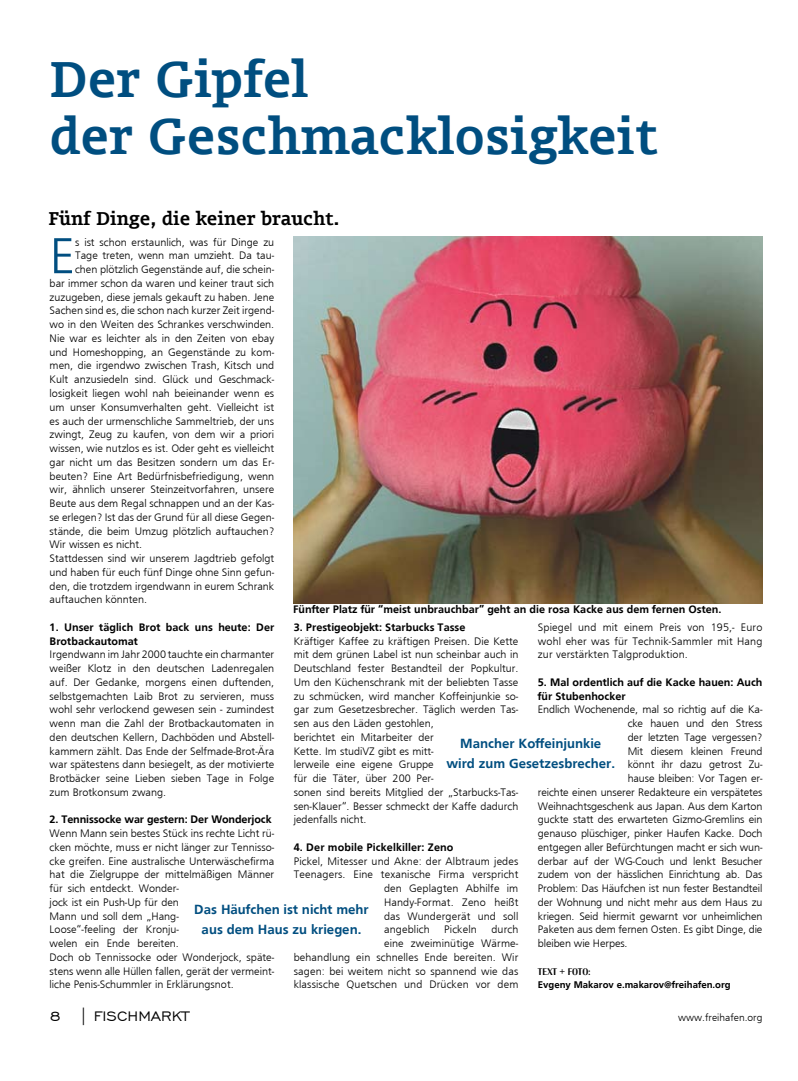
<style>
.page{position:relative;width:798px;height:1081px;background:#fff}
.page>*{position:absolute;margin:0;border:0;box-sizing:border-box;transform-origin:0 0}
.t1{font:300 52.5px "Frugal Sans";color:#004e80}
.t2{font:700 47.5px/57px "Union";color:#004e80}
.t3{font:700 17.5px "Union";color:#000}
.t4{font:17.5px "Engravers Gothic BT";color:#000}
.t5{font:700 13.75px/20px "Frugal Sans";color:#004e80;text-align:center}
.t6{font:300 11.25px/13.8px "Frugal Sans";color:#000;text-align:justify}
.t7{font:700 11.25px/13.8px "Frugal Sans";color:#000}
.t8{font:300 10.62px "Frugal Sans";color:#000}
.t9{font:700 10px "Frugal Sans";color:#000}
.t10{font:10px "Britannic Medium BOLD";color:#000}
</style>
<div class="page">
<img style="left:294px;top:236px;width:468px;height:368px">
<h2 class="t2" style="left:50px;top:50px;width:609px">Der Gipfel<br>der Geschmacklosigkeit</h2>
<h3 class="t3" style="left:49px;top:207px;width:292px">Fünf Dinge, die keiner braucht.</h3>
<h1 class="t1" style="left:50px;top:226px;width:27px">E</h1>
<p class="t6" style="left:75px;top:235px;width:200px">s ist schon erstaunlich, was für Dinge zu</p>
<p class="t6" style="left:75px;top:249px;width:200px">Tage treten, wenn man umzieht. Da tau-</p>
<p class="t6" style="left:75px;top:262px;width:200px">chen plötzlich Gegenstände auf, die schein-</p>
<p class="t6" style="left:50px;top:276px;width:226px">bar immer schon da waren und keiner traut sich</p>
<p class="t6" style="left:50px;top:290px;width:226px">zuzugeben, diese jemals gekauft zu haben. Jene</p>
<p class="t6" style="left:50px;top:304px;width:226px">Sachen sind es, die schon nach kurzer Zeit irgend-</p>
<p class="t6" style="left:50px;top:317px;width:226px">wo in den Weiten des Schrankes verschwinden.</p>
<p class="t6" style="left:50px;top:331px;width:226px">Nie war es leichter als in den Zeiten von ebay</p>
<p class="t6" style="left:50px;top:345px;width:226px">und Homeshopping, an Gegenstände zu kom-</p>
<p class="t6" style="left:50px;top:359px;width:226px">men, die irgendwo zwischen Trash, Kitsch und</p>
<p class="t6" style="left:50px;top:372px;width:226px">Kult anzusiedeln sind. Glück und Geschmack-</p>
<p class="t6" style="left:50px;top:386px;width:226px">losigkeit liegen wohl nah beieinander wenn es</p>
<p class="t6" style="left:50px;top:400px;width:226px">um unser Konsumverhalten geht. Vielleicht ist</p>
<p class="t6" style="left:50px;top:414px;width:226px">es auch der urmenschliche Sammeltrieb, der uns</p>
<p class="t6" style="left:50px;top:427px;width:226px">zwingt, Zeug zu kaufen, von dem wir a priori</p>
<p class="t6" style="left:50px;top:441px;width:226px">wissen, wie nutzlos es ist. Oder geht es vielleicht</p>
<p class="t6" style="left:50px;top:455px;width:226px">gar nicht um das Besitzen sondern um das Er-</p>
<p class="t6" style="left:50px;top:469px;width:226px">beuten? Eine Art Bedürfnisbefriedigung, wenn</p>
<p class="t6" style="left:50px;top:482px;width:226px">wir, ähnlich unserer Steinzeitvorfahren, unsere</p>
<p class="t6" style="left:50px;top:496px;width:226px">Beute aus dem Regal schnappen und an der Kas-</p>
<p class="t6" style="left:50px;top:510px;width:226px">se erlegen? Ist das der Grund für all diese Gegen-</p>
<p class="t6" style="left:50px;top:524px;width:226px">stände, die beim Umzug plötzlich auftauchen?</p>
<p class="t6" style="left:50px;top:537px;width:94px">Wir wissen es nicht.</p>
<p class="t6" style="left:50px;top:551px;width:226px">Stattdessen sind wir unserem Jagdtrieb gefolgt</p>
<p class="t6" style="left:50px;top:565px;width:226px">und haben für euch fünf Dinge ohne Sinn gefun-</p>
<p class="t6" style="left:50px;top:579px;width:226px">den, die trotzdem irgendwann in eurem Schrank</p>
<p class="t6" style="left:50px;top:592px;width:99px">auftauchen könnten.</p>
<p class="t7" style="left:50px;top:620px;width:226px">1. Unser täglich Brot back uns heute: Der<br>Brotbackautomat</p>
<p class="t6" style="left:50px;top:647px;width:226px">Irgendwann im Jahr 2000 tauchte ein charmanter weißer Klotz in den deutschen Ladenregalen auf. Der Gedanke, morgens einen duftenden, selbstgemachten Laib Brot zu servieren, muss wohl sehr verlockend gewesen sein - zumindest wenn man die Zahl der Brotbackautomaten in den deutschen Kellern, Dachböden und Abstell&shy;kammern zählt. Das Ende der Selfmade-Brot-Ära war spätestens dann besiegelt, as der motivierte Brotbäcker seine Lieben sieben Tage in Folge zum Brotkonsum zwang.</p>
<p class="t7" style="left:50px;top:812px;width:223px">2. Tennissocke war gestern: Der Wonderjock</p>
<p class="t6" style="left:50px;top:826px;width:226px;text-align:left">Wenn Mann sein bestes Stück ins rechte Licht rü&shy;cken möchte, muss er nicht länger zur Tennisso&shy;cke greifen. Eine australische Unterwäschefirma hat die Zielgruppe der mittelmäßigen Männer für sich entdeckt. Wonder-<br>jock ist ein Push-Up für den<br>Mann und soll dem „Hang-<br>Loose“-feeling der Kronju-<br>welen ein Ende bereiten.<br>Doch ob Tennissocke oder Wonderjock, späte&shy;stens wenn alle Hüllen fallen, gerät der vermeint&shy;liche Penis-Schummler in Erklärungsnot.</p>
<p class="t7" style="left:293px;top:603px;width:430px">Fünfter Platz für “meist unbrauchbar” geht an die rosa Kacke aus dem fernen Osten.</p>
<p class="t7" style="left:294px;top:620px;width:173px">3. Prestigeobjekt: Starbucks Tasse</p>
<p class="t6" style="left:294px;top:634px;width:226px;text-align:left">Kräftiger Kaffee zu kräftigen Preisen. Die Kette mit dem grünen Label ist nun scheinbar auch in Deutschland fester Bestandteil der Popkultur.<br>Um den Küchenschrank mit der beliebten Tasse zu schmücken, wird mancher Koffeinjunkie so&shy;gar zum Gesetzesbrecher. Täglich werden Tas&shy;sen aus den Läden gestohlen,<br>berichtet ein Mitarbeiter der<br>Kette. Im studiVZ gibt es mitt-<br>lerweile eine eigene Gruppe<br>für die Täter, über 200 Per-<br>sonen sind bereits Mitglied der „Starbucks-Tas&shy;sen-Klauer“. Besser schmeckt der Kaffe dadurch jedenfalls nicht.</p>
<p class="t7" style="left:294px;top:840px;width:161px">4. Der mobile Pickelkiller: Zeno</p>
<p class="t6" style="left:294px;top:854px;width:226px">Pickel, Mitesser und Akne: der Albtraum jedes</p>
<p class="t6" style="left:294px;top:867px;width:226px">Teenagers. Eine texanische Firma verspricht</p>
<p class="t6" style="left:384px;top:881px;width:136px">den Geplagten Abhilfe im</p>
<p class="t6" style="left:384px;top:895px;width:136px">Handy-Format. Zeno heißt</p>
<p class="t6" style="left:384px;top:909px;width:136px">das Wundergerät und soll</p>
<p class="t6" style="left:384px;top:922px;width:47px">angeblich</p>
<p class="t6" style="left:444px;top:922px;width:34px">Pickeln</p>
<p class="t6" style="left:537px;top:620px;width:226px">Spiegel und mit einem Preis von 195,- Euro wohl eher was für Technik-Sammler mit Hang zur verstärkten Talgproduktion.</p>
<p class="t7" style="left:537px;top:675px;width:226px">5. Mal ordentlich auf die Kacke hauen: Auch für Stubenhocker</p>
<p class="t6" style="left:537px;top:702px;width:226px">Endlich Wochenende, mal so richtig auf die Ka-</p>
<p class="t6" style="left:627px;top:716px;width:136px">cke hauen und den Stress</p>
<p class="t6" style="left:627px;top:730px;width:136px">der letzten Tage vergessen?</p>
<p class="t6" style="left:627px;top:744px;width:136px">Mit diesem kleinen Freund</p>
<p class="t6" style="left:627px;top:757px;width:136px">könnt ihr dazu getrost Zu-</p>
<p class="t6" style="left:627px;top:771px;width:136px">hause bleiben: Vor Tagen er-</p>
<p class="t6" style="left:537px;top:785px;width:226px">reichte einen unserer Redakteure ein verspätetes</p>
<p class="t6" style="left:537px;top:799px;width:226px">Weihnachtsgeschenk aus Japan. Aus dem Karton</p>
<p class="t6" style="left:537px;top:812px;width:226px">guckte statt des erwarteten Gizmo-Gremlins ein</p>
<p class="t6" style="left:537px;top:826px;width:226px">genauso plüschiger, pinker Haufen Kacke. Doch</p>
<p class="t6" style="left:537px;top:840px;width:226px">entgegen aller Befürchtungen macht er sich wun-</p>
<p class="t6" style="left:537px;top:854px;width:226px">derbar auf der WG-Couch und lenkt Besucher</p>
<p class="t6" style="left:537px;top:867px;width:226px">zudem von der hässlichen Einrichtung ab. Das</p>
<p class="t6" style="left:537px;top:881px;width:226px">Problem: Das Häufchen ist nun fester Bestandteil</p>
<p class="t6" style="left:537px;top:895px;width:226px">der Wohnung und nicht mehr aus dem Haus zu</p>
<p class="t6" style="left:537px;top:909px;width:226px">kriegen. Seid hiermit gewarnt vor unheimlichen</p>
<p class="t6" style="left:537px;top:922px;width:226px">Paketen aus dem fernen Osten. Es gibt Dinge, die</p>
<p class="t6" style="left:537px;top:936px;width:91px">bleiben wie Herpes.</p>
<p class="t5" style="left:446px;top:733px;width:170px">Mancher Koffeinjunkie wird zum Gesetzesbrecher.</p>
<p class="t5" style="left:194px;top:899px;width:176px">Das Häufchen ist nicht mehr aus dem Haus zu kriegen.</p>
<p class="t6" style="left:294px;top:922px;width:226px;text-align:right">durch<br>eine zweiminütige Wärme-<br>behandlung ein schnelles Ende bereiten. Wir sagen: bei weitem nicht so spannend wie das klassische Quetschen und Drücken vor dem</p>
<p class="t10" style="left:537px;top:966px;width:54px">TEXT + Foto:</p>
<p class="t9" style="left:537px;top:979px;width:194px">Evgeny Makarov e.makarov@freihafen.org</p>
<h3 class="t4" style="left:79px;top:1006px;width:34px">| Fischm</h3>
<h3 class="t4" style="left:151px;top:1006px;width:40px">arkt</h3>
<p class="t8" style="left:677px;top:1011px;width:86px">www.freihafen.org</p>
</div>
